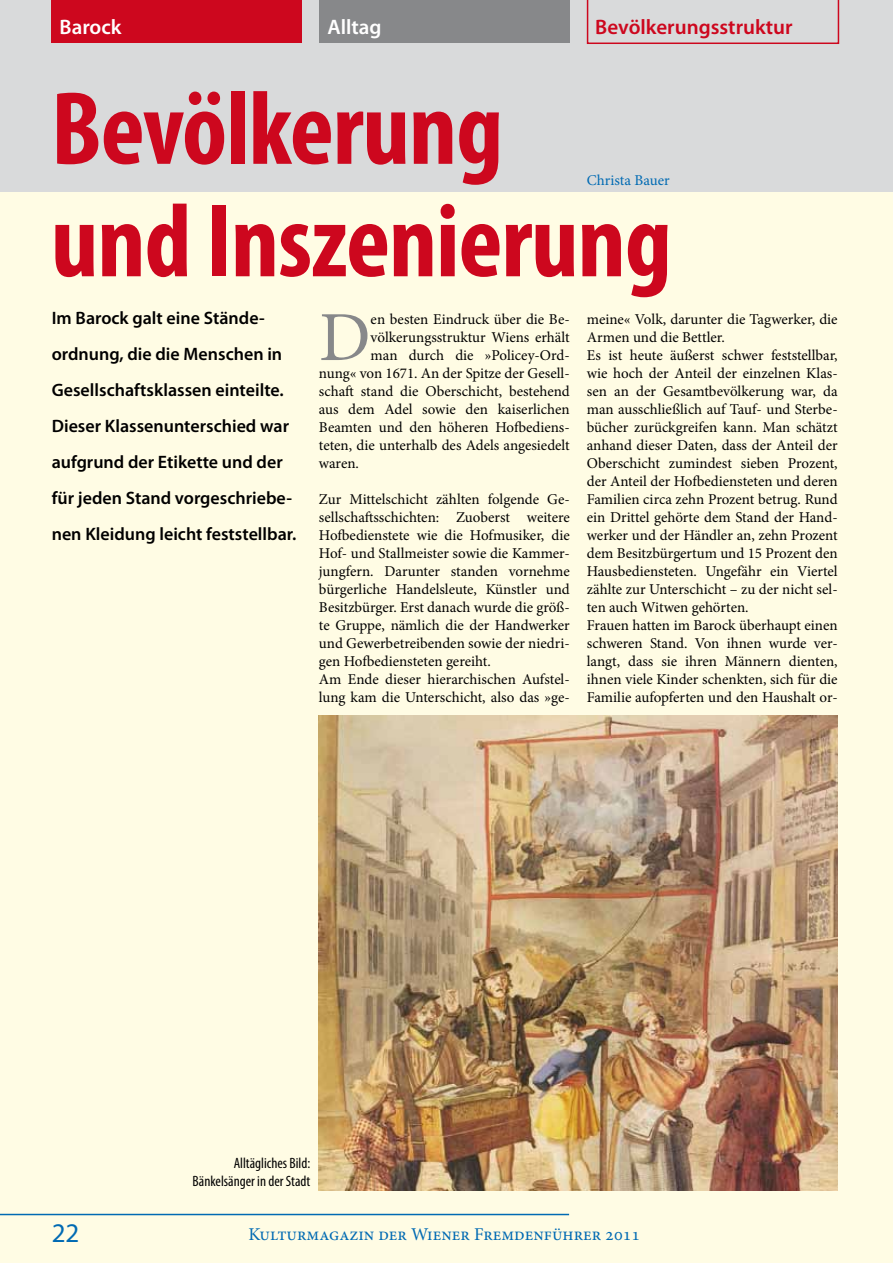
<style>
.page{position:relative;width:893px;height:1263px;background:#fffce4}
.page>*{position:absolute;margin:0;border:0;box-sizing:border-box;transform-origin:0 0}
.t1{font:700 condensed 105px/112.5px "Myriad Pro";letter-spacing:-.01em;color:#cd071e}
.t2{font:70.35px "Minion Pro";color:#87888a}
.t3{font:27px "Myriad Pro";color:#006ab3}
.t4{font:600 21px "Myriad Pro";color:#cd071e}
.t5{font:600 21px "Myriad Pro";color:#fff}
.t6{font:600 18px/36px "Myriad Pro";color:#000}
.t7{font:18px "Minion Pro";color:#006ab3}
.t8{font:15px/18px "Minion Pro";color:#000}
.t9{font:condensed 15px/18px "Myriad Pro";color:#000;text-align:right}
.t10{font:15px "Minion Pro";letter-spacing:.005em;color:#006ab3}
</style>
<div class="page">
<div style="left:0;top:0;width:893px;height:191px;background:#d9dadb"></div>
<div style="left:51px;top:0;width:251px;height:43px;background:#cd071e"></div>
<div style="left:319px;top:0;width:251px;height:43px;background:#87888a"></div>
<svg style="left:587px;top:0;width:252px;height:44px"></svg>
<hr style="left:0;top:1214px;width:569px;height:1px;background:#006ab3">
<img style="left:319px;top:715px;width:519px;height:476px">
<h3 class="t5" style="left:60px;top:13px;width:64px">Barock</h3>
<h3 class="t5" style="left:327px;top:13px;width:56px">Alltag</h3>
<h3 class="t4" style="left:595px;top:13px;width:199px">Bevölkerungsstruktur</h3>
<h1 class="t1" style="left:51px;top:70px;width:622px">Bevölkerung<br>und Inszenierung</h1>
<p class="t10" style="left:587px;top:170px;width:84px">Christa Bauer</p>
<p class="t6" style="left:52px;top:300px;width:246px">Im Barock galt eine Stände&shy;ordnung, die die Menschen in<br>Gesellschaftsklassen einteilte.<br>Dieser Klassenunterschied war aufgrund der Etikette und der für jeden Stand vorgeschriebe&shy;nen Kleidung leicht feststellbar.</p>
<h2 class="t2" style="left:319px;top:290px;width:53px">D</h2>
<p class="t8" style="left:371px;top:310px;width:201px">en besten Eindruck über die Be-</p>
<p class="t8" style="left:371px;top:328px;width:201px">völkerungsstruktur Wiens erhält</p>
<p class="t8" style="left:371px;top:346px;width:201px">man durch die »Policey-Ord-</p>
<p class="t8" style="left:319px;top:364px;width:252px">nung« von 1671. An der Spitze der Gesell-</p>
<p class="t8" style="left:319px;top:382px;width:252px">schaft stand die Oberschicht, bestehend</p>
<p class="t8" style="left:319px;top:400px;width:252px">aus dem Adel sowie den kaiserlichen</p>
<p class="t8" style="left:319px;top:418px;width:252px">Beamten und den höheren Hofbediens-</p>
<p class="t8" style="left:319px;top:436px;width:252px">teten, die unterhalb des Adels angesiedelt</p>
<p class="t8" style="left:319px;top:454px;width:42px">waren.</p>
<p class="t8" style="left:319px;top:490px;width:252px">Zur Mittelschicht zählten folgende Ge&shy;sellschaftsschichten: Zuoberst weitere Hofbedienstete wie die Hofmusiker, die Hof- und Stallmeister sowie die Kammer&shy;jungfern. Darunter standen vornehme bürgerliche Handelsleute, Künstler und Besitzbürger. Erst danach wurde die größ&shy;te Gruppe, nämlich die der Handwerker und Gewerbetreibenden sowie der niedri&shy;gen Hofbediensteten gereiht.<br>Am Ende dieser hierarchischen Aufstel&shy;lung kam die Unterschicht, also das »ge-</p>
<p class="t8" style="left:587px;top:310px;width:252px">meine« Volk, darunter die Tagwerker, die Armen und die Bettler.<br>Es ist heute äußerst schwer feststellbar, wie hoch der Anteil der einzelnen Klas&shy;sen an der Gesamtbevölkerung war, da man ausschließlich auf Tauf- und Sterbe&shy;bücher zurückgreifen kann. Man schätzt anhand dieser Daten, dass der Anteil der Oberschicht zumindest sieben Prozent, der Anteil der Hofbediensteten und deren Familien circa zehn Prozent betrug. Rund ein Drittel gehörte dem Stand der Hand&shy;werker und der Händler an, zehn Prozent dem Besitzbürgertum und 15 Prozent den Hausbediensteten. Ungefähr ein Viertel zählte zur Unterschicht – zu der nicht sel&shy;ten auch Witwen gehörten.<br>Frauen hatten im Barock überhaupt einen schweren Stand. Von ihnen wurde ver&shy;langt, dass sie ihren Männern dienten, ihnen viele Kinder schenkten, sich für die Familie aufopferten und den Haushalt or-</p>
<p class="t9" style="left:193px;top:1154px;width:119px">Alltägliches Bild:<br>Bänkelsänger in der Stadt</p>
<h3 class="t3" style="left:52px;top:1216px;width:29px">22</h3>
<p class="t7" style="left:248px;top:1222px;width:393px">Kulturmagazin der Wiener Fremdenführer 2011</p>
</div>
